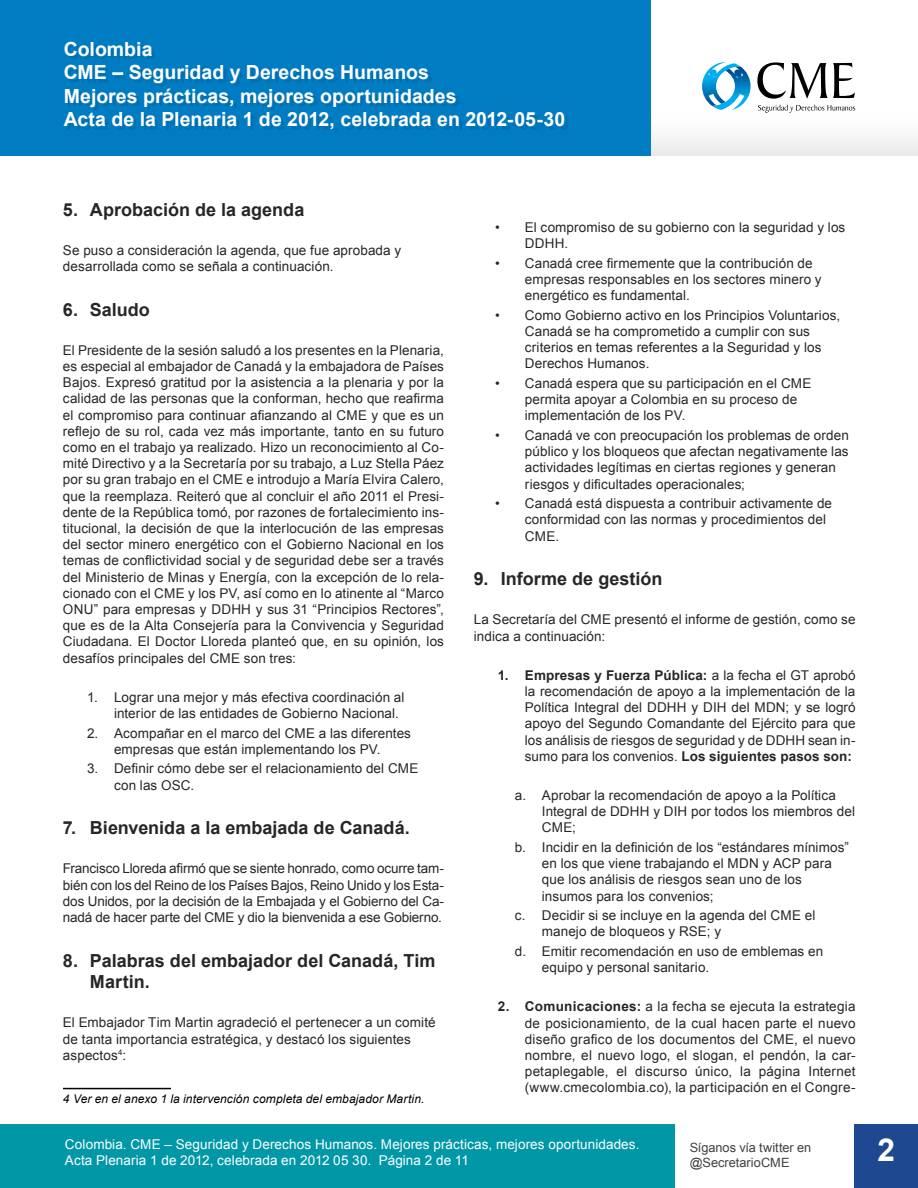
<style>
.page{position:relative;width:918px;height:1188px;background:#fff}
.page>*{position:absolute;margin:0;border:0;box-sizing:border-box;transform-origin:0 0}
.t1{font:700 31.5px "Arial";color:#fff}
.t2{font:700 19.5px/23.4px "Arial";color:#fff}
.t3{font:700 18px/21.6px "Arial";color:#262626}
.t4{font:13.5px/16.2px "Arial";letter-spacing:.005em;color:#262626}
.t5{font:13.5px/16.2px "Arial";letter-spacing:.01em;color:#fff}
.t6{font:12.75px/14.7px "Arial";color:#404040}
.t7{font:italic 12px "Arial";letter-spacing:.01em;color:#000}
.s1{font-weight:700}
</style>
<div class="page">
<div style="left:854px;top:1124px;width:64px;height:64px;background:#1e4990"></div>
<div style="left:0;top:1124px;width:675px;height:64px;background:#0098a7"></div>
<div style="left:0;top:0;width:651px;height:155px;background:#007cc3"></div>
<div style="left:651px;top:0;width:267px;height:155px;background:linear-gradient(to bottom,#fff,#f6f7f7)"></div>
<div style="left:67px;top:45px;width:500px;height:87px;background:#000;opacity:.1"></div>
<svg style="left:757px;top:62px;width:98px;height:37px"></svg>
<svg style="left:758px;top:105px;width:97px;height:8px"></svg>
<svg style="left:702px;top:62px;width:49px;height:48px"></svg>
<hr style="left:63px;top:1088px;width:108px;height:1px;background:#000">
<h2 class="t2" style="left:64px;top:38px;width:503px">Colombia<br>CME – Seguridad y Derechos Humanos<br>Mejores prácticas, mejores oportunidades<br>Acta de la Plenaria 1 de 2012, celebrada en 2012-05-30</h2>
<h3 class="t3" style="left:63px;top:199px;width:243px">5. Aprobación de la agenda</h3>
<p class="t4" style="left:63px;top:242px;width:340px">Se puso a consideración la agenda, que fue aprobada y desarrollada como se señala a continuación.</p>
<h3 class="t3" style="left:63px;top:299px;width:88px">6. Saludo</h3>
<p class="t4" style="left:63px;top:342px;width:383px;text-align:justify">El Presidente de la sesión saludó a los presentes en la Plenaria, es especial al embajador de Canadá y la embajadora de Países Bajos. Expresó gratitud por la asistencia a la plenaria y por la calidad de las personas que la conforman, hecho que reafirma el compromiso para continuar afianzando al CME y que es un reflejo de su rol, cada vez más importante, tanto en su futuro como en el trabajo ya realizado. Hizo un reconocimiento al Co&shy;mité Directivo y a la Secretaría por su trabajo, a Luz Stella Páez por su gran trabajo en el CME e introdujo a María Elvira Calero, que la reemplaza. Reiteró que al concluir el año 2011 el Presi&shy;dente de la República tomó, por razones de fortalecimiento ins&shy;titucional, la decisión de que la interlocución de las empresas del sector minero energético con el Gobierno Nacional en los temas de conflictividad social y de seguridad debe ser a través del Ministerio de Minas y Energía, con la excepción de lo rela&shy;cionado con el CME y los PV, así como en lo atinente al “Marco ONU” para empresas y DDHH y sus 31 “Principios Rectores”, que es de la Alta Consejería para la Convivencia y Seguridad Ciudadana. El Doctor Lloreda planteó que, en su opinión, los desafíos principales del CME son tres:</p>
<p class="t4" style="left:114px;top:689px;width:292px;text-indent:-27px">1. Lograr una mejor y más efectiva coordinación al interior de las entidades de Gobierno Nacional.</p>
<p class="t4" style="left:87px;top:725px;width:326px;text-align:center">2. Acompañar en el marco del CME a las diferentes empresas que están implementando los PV.</p>
<p class="t4" style="left:114px;top:761px;width:306px;text-indent:-27px">3. Definir cómo debe ser el relacionamiento del CME con las OSC.</p>
<h3 class="t3" style="left:63px;top:818px;width:348px">7. Bienvenida a la embajada de Canadá.</h3>
<p class="t4" style="left:63px;top:861px;width:383px;text-align:justify">Francisco Lloreda afirmó que se siente honrado, como ocurre tam&shy;bién con los del Reino de los Países Bajos, Reino Unido y los Esta&shy;dos Unidos, por la decisión de la Embajada y el Gobierno del Ca&shy;nadá de hacer parte del CME y dio la bienvenida a ese Gobierno.</p>
<h3 class="t3" style="left:90px;top:950px;width:347px;text-indent:-27px">8. Palabras del embajador del Canadá, Tim<br>Martin.</h3>
<p class="t4" style="left:63px;top:1015px;width:374px">El Embajador Tim Martin agradeció el pertenecer a un comité de tanta importancia estratégica, y destacó los siguientes aspectos<sup>4</sup>:</p>
<p class="t7" style="left:63px;top:1091px;width:363px">4 Ver en el anexo 1 la intervención completa del embajador Martin.</p>
<p class="t4" style="left:525px;top:219px;width:322px;text-indent:-30px">• El compromiso de su gobierno con la seguridad y los<br>DDHH.</p>
<p class="t4" style="left:525px;top:255px;width:298px;text-indent:-30px">• Canadá cree firmemente que la contribución de empresas responsables en los sectores minero y energético es fundamental.</p>
<p class="t4" style="left:525px;top:307px;width:317px;text-indent:-30px">• Como Gobierno activo en los Principios Voluntarios, Canadá se ha comprometido a cumplir con sus criterios en temas referentes a la Seguridad y los Derechos Humanos.</p>
<p class="t4" style="left:525px;top:375px;width:288px;text-indent:-30px">• Canadá espera que su participación en el CME permita apoyar a Colombia en su proceso de implementación de los PV.</p>
<p class="t4" style="left:525px;top:427px;width:325px;text-indent:-30px">• Canadá ve con preocupación los problemas de orden público y los bloqueos que afectan negativamente las actividades legítimas en ciertas regiones y generan riesgos y dificultades operacionales;</p>
<p class="t4" style="left:525px;top:495px;width:309px;text-indent:-30px">• Canadá está dispuesta a contribuir activamente de conformidad con las normas y procedimientos del<br>CME.</p>
<h3 class="t3" style="left:474px;top:569px;width:190px">9. Informe de gestión</h3>
<p class="t4" style="left:474px;top:612px;width:383px">La Secretaría del CME presentó el informe de gestión, como se indica a continuación:</p>
<p class="t4" style="left:525px;top:667px;width:332px;text-align:justify;text-indent:-27px"><span class="s1">1. Empresas y Fuerza Pública:</span> a la fecha el GT aprobó la recomendación de apoyo a la implementación de la Política Integral del DDHH y DIH del MDN; y se logró apoyo del Segundo Comandante del Ejército para que los análisis de riesgos de seguridad y de DDHH sean in&shy;sumo para los convenios. <span class="s1">Los siguientes pasos son:</span></p>
<p class="t4" style="left:542px;top:787px;width:315px;text-indent:-27px">a. Aprobar la recomendación de apoyo a la Política<br>Integral de DDHH y DIH por todos los miembros del<br>CME;</p>
<p class="t4" style="left:542px;top:839px;width:308px;text-indent:-27px">b. Incidir en la definición de los “estándares mínimos” en los que viene trabajando el MDN y ACP para que los análisis de riesgos sean uno de los insumos para los convenios;</p>
<p class="t4" style="left:542px;top:907px;width:275px;text-indent:-27px">c. Decidir si se incluye en la agenda del CME el manejo de bloqueos y RSE; y</p>
<p class="t4" style="left:542px;top:943px;width:283px;text-indent:-27px">d. Emitir recomendación en uso de emblemas en equipo y personal sanitario.</p>
<p class="t4" style="left:525px;top:999px;width:332px;text-align:justify;text-indent:-27px"><span class="s1">2. Comunicaciones:</span> a la fecha se ejecuta la estrategia de posicionamiento, de la cual hacen parte el nuevo diseño grafico de los documentos del CME, el nuevo nombre, el nuevo logo, el slogan, el pendón, la car&shy;petaplegable, el discurso único, la página Internet (www.cmecolombia.co), la participación en el Congre-</p>
<p class="t5" style="left:65px;top:1137px;width:576px">Colombia. CME – Seguridad y Derechos Humanos. Mejores prácticas, mejores oportunidades.<br>Acta Plenaria 1 de 2012, celebrada en 2012 05 30. Página 2 de 11</p>
<p class="t6" style="left:690px;top:1141px;width:123px">Síganos vía twitter en @SecretarioCME</p>
<h1 class="t1" style="left:877px;top:1128px;width:19px">2</h1>
</div>
